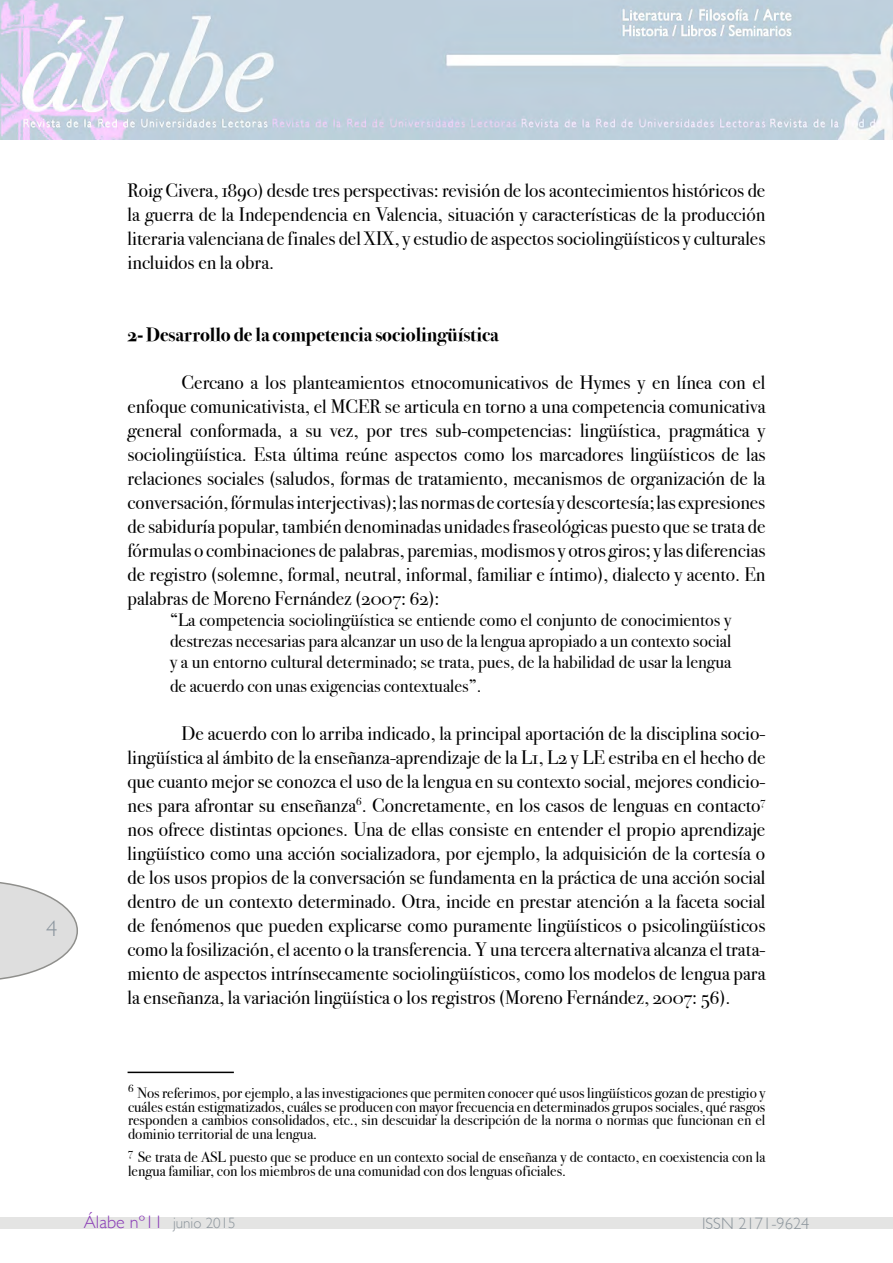
<style>
.page{position:relative;width:893px;height:1263px;background:#fff}
.page>*{position:absolute;margin:0;border:0;box-sizing:border-box;transform-origin:0 0}
.t1{font:300 22.5px "Gill Sans";color:#8a949d}
.t2{font:19.5px/24px "Bodoni Svty Two OSITCTT Book";color:#000;text-align:justify}
.t3{font:19.5px "Bodoni Svty Two OSITCTT Bold";color:#000}
.t4{font:18px/21px "Bodoni Svty Two OSITCTT Book";color:#000;text-align:justify}
.t5{font:300 18px "Gill Sans";color:#893ab6}
.t6{font:300 16.5px "Gill Sans";color:#8c959c}
.t7{font:15px/13.5px "Bodoni Svty Two OSITCTT Book";color:#000;text-align:justify}
.s1{font-size:15px;color:#8c959c}
</style>
<div class="page">
<svg style="left:0;top:882px;width:78px;height:98px"></svg>
<div style="left:0;top:1218px;width:893px;height:11px;background:#e4e4e3"></div>
<img style="left:0;top:0;width:893px;height:139px">
<hr style="left:128px;top:1071px;width:106px;height:2px;background:#000">
<p class="t1" style="left:46px;top:911px;width:13px">4</p>
<p class="t2" style="left:128px;top:178px;width:639px">Roig Civera, 1890) desde tres perspectivas: revisión de los acontecimientos históricos de la guerra de la Independencia en Valencia, situación y características de la producción literaria valenciana de finales del XIX, y estudio de aspectos sociolingüísticos y culturales incluidos en la obra.</p>
<p class="t3" style="left:128px;top:323px;width:373px">2- Desarrollo de la competencia sociolingüística</p>
<p class="t2" style="left:128px;top:370px;width:639px;text-indent:54px">Cercano a los planteamientos etnocomunicativos de Hymes y en línea con el enfoque comunicativista, el MCER se articula en torno a una competencia comunicativa general conformada, a su vez, por tres sub-competencias: lingüística, pragmática y sociolingüística. Esta última reúne aspectos como los marcadores lingüísticos de las relaciones sociales (saludos, formas de tratamiento, mecanismos de organización de la conversación, fórmulas interjectivas); las normas de cortesía y descortesía; las expresiones de sabiduría popular, también denominadas unidades fraseológicas puesto que se trata de fórmulas o combinaciones de palabras, paremias, modismos y otros giros; y las diferencias de registro (solemne, formal, neutral, informal, familiar e íntimo), dialecto y acento. En palabras de Moreno Fernández (2007: 62):</p>
<p class="t4" style="left:170px;top:609px;width:563px">“La competencia sociolingüística se entiende como el conjunto de conocimientos y destrezas necesarias para alcanzar un uso de la lengua apropiado a un contexto social y a un entorno cultural determinado; se trata, pues, de la habilidad de usar la lengua</p>
<p class="t4" style="left:170px;top:675px;width:313px">de acuerdo con unas exigencias contextuales”.</p>
<p class="t2" style="left:128px;top:721px;width:639px;text-indent:54px">De acuerdo con lo arriba indicado, la principal aportación de la disciplina socio&shy;lingüística al ámbito de la enseñanza-aprendizaje de la L1, L2 y LE estriba en el hecho de que cuanto mejor se conozca el uso de la lengua en su contexto social, mejores condicio&shy;nes para afrontar su enseñanza<sup>6</sup>. Concretamente, en los casos de lenguas en contacto<sup>7 </sup>nos ofrece distintas opciones. Una de ellas consiste en entender el propio aprendizaje lingüístico como una acción socializadora, por ejemplo, la adquisición de la cortesía o de los usos propios de la conversación se fundamenta en la práctica de una acción social dentro de un contexto determinado. Otra, incide en prestar atención a la faceta social de fenómenos que pueden explicarse como puramente lingüísticos o psicolingüísticos como la fosilización, el acento o la transferencia. Y una tercera alternativa alcanza el trata&shy;miento de aspectos intrínsecamente sociolingüísticos, como los modelos de lengua para la enseñanza, la variación lingüística o los registros (Moreno Fernández, 2007: 56).</p>
<p class="t7" style="left:128px;top:1086px;width:639px"><sup>6</sup> Nos referimos, por ejemplo, a las investigaciones que permiten conocer qué usos lingüísticos gozan de prestigio y cuáles están estigmatizados, cuáles se producen con mayor frecuencia en determinados grupos sociales, qué rasgos responden a cambios consolidados, etc., sin descuidar la descripción de la norma o normas que funcionan en el dominio territorial de una lengua.</p>
<p class="t7" style="left:128px;top:1150px;width:639px"><sup>7</sup> Se trata de ASL puesto que se produce en un contexto social de enseñanza y de contacto, en coexistencia con la lengua familiar, con los miembros de una comunidad con dos lenguas oficiales.</p>
<p class="t5" style="left:84px;top:1208px;width:153px">Álabe nº11 <span class="s1">junio 2015</span></p>
<p class="t6" style="left:702px;top:1211px;width:109px">ISSN 2171-9624</p>
</div>
